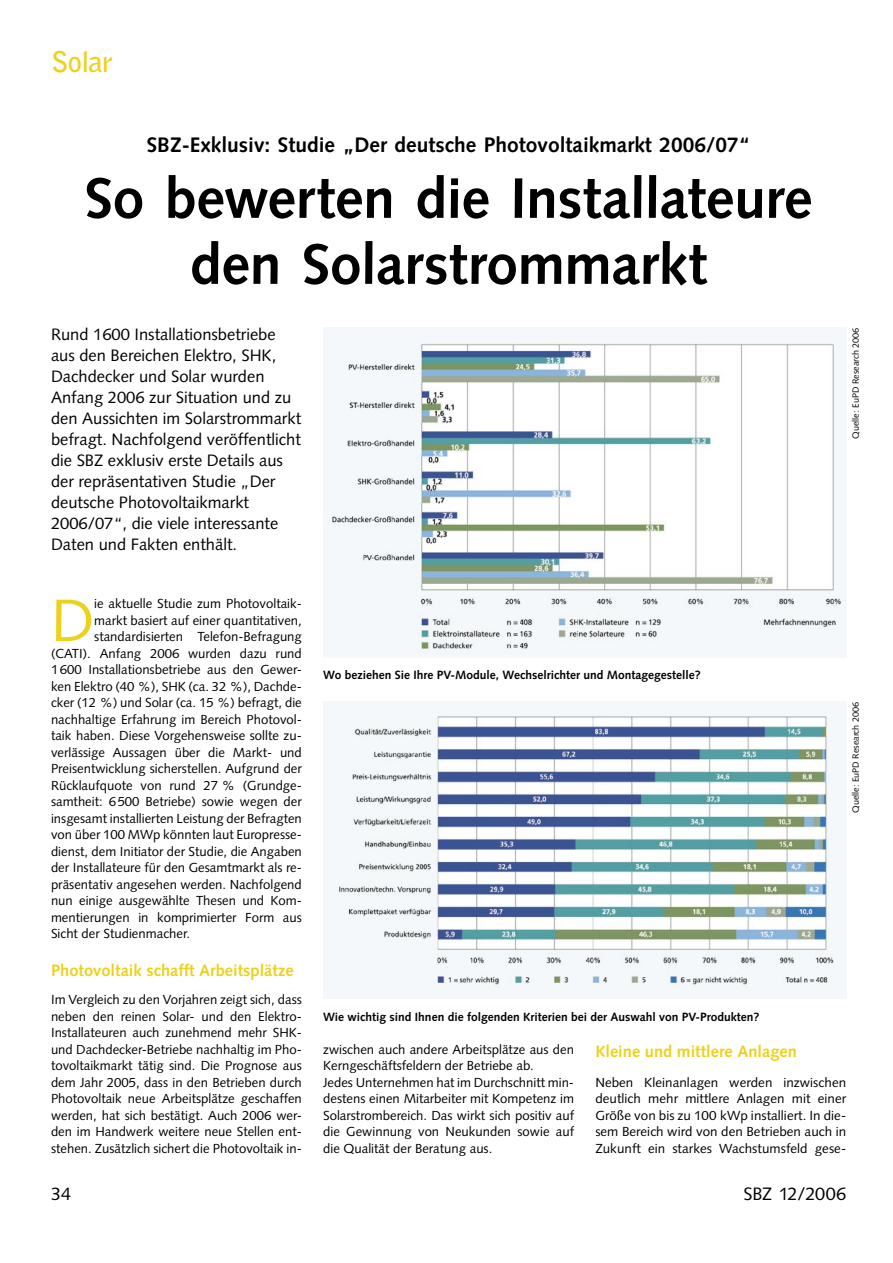
<style>
.page{position:relative;width:893px;height:1263px;background:#fff}
.page>*{position:absolute;margin:0;border:0;box-sizing:border-box;transform-origin:0 0}
.SBZ_04-Initial{font:59.85px "Syntax LT Std";color:#ecd21c}
.SBZ_02-Headline{font:700 57px/66px "Syntax LT Std";letter-spacing:-.005em;color:#000;text-align:center}
.SBZ_00-Rubriken{font:700 28.5px "Bell Gothic Std";letter-spacing:-.025em;color:#ecd21c}
.SBZ_01-Dachzeile{font:700 21px "Syntax LT Std";color:#000}
.t1{font:18px "Syntax LT Std";color:#000}
.SBZ_03-Vorspann{font:16.5px/21px "Syntax LT Std";color:#000}
.SBZ_07-Zwischenüberschrift{font:700 16.5px "Syntax LT Std";color:#ecd21c}
.SBZ_05-Grundtext{font:13.2px/16.5px "Syntax LT Std";color:#000;text-align:justify}
.SBZ_04-Initial-2{font:13.2px "Syntax LT Std";color:#000}
.SBZ_12-Bildunterschrift{font:700 12px "Syntax LT Std";color:#000}
.SBZ_18-Fotonachweis{font:9px "Syntax LT Std";color:#000}
</style>
<div class="page">
<img style="left:323px;top:328px;width:523px;height:330px">
<img style="left:323px;top:702px;width:523px;height:297px">
<p class="SBZ_00-Rubriken" style="left:51px;top:45px;width:64px">Solar</p>
<p class="SBZ_01-Dachzeile" style="left:147px;top:133px;width:605px">SBZ-Exklusiv: Studie „Der deutsche Photovoltaikmarkt 2006/07“</p>
<p class="SBZ_02-Headline" style="left:85px;top:166px;width:729px">So bewerten die Installateure den Solarstrommarkt</p>
<p class="SBZ_03-Vorspann" style="left:51px;top:324px;width:252px">Rund 1600 Installationsbetriebe aus den Bereichen Elektro, SHK,<br>Dachdecker und Solar wurden<br>Anfang 2006 zur Situation und zu den Aussichten im Solarstrommarkt befragt. Nachfolgend veröffentlicht die SBZ exklusiv erste Details aus der repräsentativen Studie „Der deutsche Photovoltaikmarkt<br>2006/07“, die viele interessante<br>Daten und Fakten enthält.</p>
<p class="SBZ_18-Fotonachweis" style="left:850px;top:438px;width:112px;rotate:-90deg">Quelle: EuPD Research 2006</p>
<p class="SBZ_04-Initial" style="left:51px;top:585px;width:45px">D</p>
<p class="SBZ_04-Initial-2" style="left:94px;top:596px;width:209px">ie aktuelle Studie zum Photovoltaik-</p>
<p class="SBZ_04-Initial-2" style="left:94px;top:612px;width:209px">markt basiert auf einer quantitativen,</p>
<p class="SBZ_04-Initial-2" style="left:94px;top:629px;width:209px">standardisierten Telefon-Befragung</p>
<p class="SBZ_04-Initial-2" style="left:51px;top:645px;width:252px">(CATI). Anfang 2006 wurden dazu rund</p>
<p class="SBZ_04-Initial-2" style="left:51px;top:662px;width:252px">1 600 Installationsbetriebe aus den Gewer-</p>
<p class="SBZ_04-Initial-2" style="left:51px;top:678px;width:252px">ken Elektro (40 %), SHK (ca. 32 %), Dachde-</p>
<p class="SBZ_04-Initial-2" style="left:51px;top:695px;width:252px">cker (12 %) und Solar (ca. 15 %) befragt, die</p>
<p class="SBZ_04-Initial-2" style="left:51px;top:711px;width:252px">nachhaltige Erfahrung im Bereich Photovol-</p>
<p class="SBZ_04-Initial-2" style="left:51px;top:728px;width:252px">taik haben. Diese Vorgehensweise sollte zu-</p>
<p class="SBZ_04-Initial-2" style="left:51px;top:744px;width:252px">verlässige Aussagen über die Markt- und</p>
<p class="SBZ_04-Initial-2" style="left:51px;top:761px;width:252px">Preisentwicklung sicherstellen. Aufgrund der</p>
<p class="SBZ_04-Initial-2" style="left:51px;top:777px;width:252px">Rücklaufquote von rund 27 % (Grundge-</p>
<p class="SBZ_04-Initial-2" style="left:51px;top:794px;width:252px">samtheit: 6 500 Betriebe) sowie wegen der</p>
<p class="SBZ_04-Initial-2" style="left:51px;top:810px;width:252px">insgesamt installierten Leistung der Befragten</p>
<p class="SBZ_04-Initial-2" style="left:51px;top:827px;width:252px">von über 100 MWp könnten laut Europresse-</p>
<p class="SBZ_04-Initial-2" style="left:51px;top:843px;width:252px">dienst, dem Initiator der Studie, die Angaben</p>
<p class="SBZ_04-Initial-2" style="left:51px;top:860px;width:252px">der Installateure für den Gesamtmarkt als re-</p>
<p class="SBZ_04-Initial-2" style="left:51px;top:876px;width:252px">präsentativ angesehen werden. Nachfolgend</p>
<p class="SBZ_04-Initial-2" style="left:51px;top:893px;width:252px">nun einige ausgewählte Thesen und Kom-</p>
<p class="SBZ_04-Initial-2" style="left:51px;top:909px;width:252px">mentierungen in komprimierter Form aus</p>
<p class="SBZ_04-Initial-2" style="left:51px;top:926px;width:140px">Sicht der Studienmacher.</p>
<p class="SBZ_07-Zwischenüberschrift" style="left:51px;top:960px;width:244px">Photovoltaik schafft Arbeitsplätze</p>
<p class="SBZ_05-Grundtext" style="left:51px;top:991px;width:252px">Im Vergleich zu den Vorjahren zeigt sich, dass neben den reinen Solar- und den Elektro-Installateuren auch zunehmend mehr SHK&shy;und Dachdecker-Betriebe nachhaltig im Pho&shy;tovoltaikmarkt tätig sind. Die Prognose aus dem Jahr 2005, dass in den Betrieben durch Photovoltaik neue Arbeitsplätze geschaffen werden, hat sich bestätigt. Auch 2006 wer&shy;den im Handwerk weitere neue Stellen ent&shy;stehen. Zusätzlich sichert die Photovoltaik in-</p>
<p class="SBZ_12-Bildunterschrift" style="left:323px;top:668px;width:379px">Wo beziehen Sie Ihre PV-Module, Wechselrichter und Montagegestelle?</p>
<p class="SBZ_12-Bildunterschrift" style="left:323px;top:1009px;width:438px">Wie wichtig sind Ihnen die folgenden Kriterien bei der Auswahl von PV-Produkten?</p>
<p class="SBZ_18-Fotonachweis" style="left:850px;top:813px;width:112px;rotate:-90deg">Quelle: EuPD Research 2006</p>
<p class="SBZ_05-Grundtext" style="left:323px;top:1041px;width:252px">zwischen auch andere Arbeitsplätze aus den<br>Kerngeschäftsfeldern der Betriebe ab.</p>
<p class="SBZ_05-Grundtext" style="left:323px;top:1074px;width:252px">Jedes Unternehmen hat im Durchschnitt min&shy;destens einen Mitarbeiter mit Kompetenz im Solarstrombereich. Das wirkt sich positiv auf die Gewinnung von Neukunden sowie auf die Qualität der Beratung aus.</p>
<p class="SBZ_07-Zwischenüberschrift" style="left:595px;top:1042px;width:203px">Kleine und mittlere Anlagen</p>
<p class="SBZ_05-Grundtext" style="left:595px;top:1074px;width:252px">Neben Kleinanlagen werden inzwischen deutlich mehr mittlere Anlagen mit einer Größe von bis zu 100 kWp installiert. In die&shy;sem Bereich wird von den Betrieben auch in Zukunft ein starkes Wachstumsfeld gese-</p>
<p class="t1" style="left:51px;top:1183px;width:21px">34</p>
<p class="t1" style="left:743px;top:1183px;width:104px">SBZ 12/2006</p>
</div>
